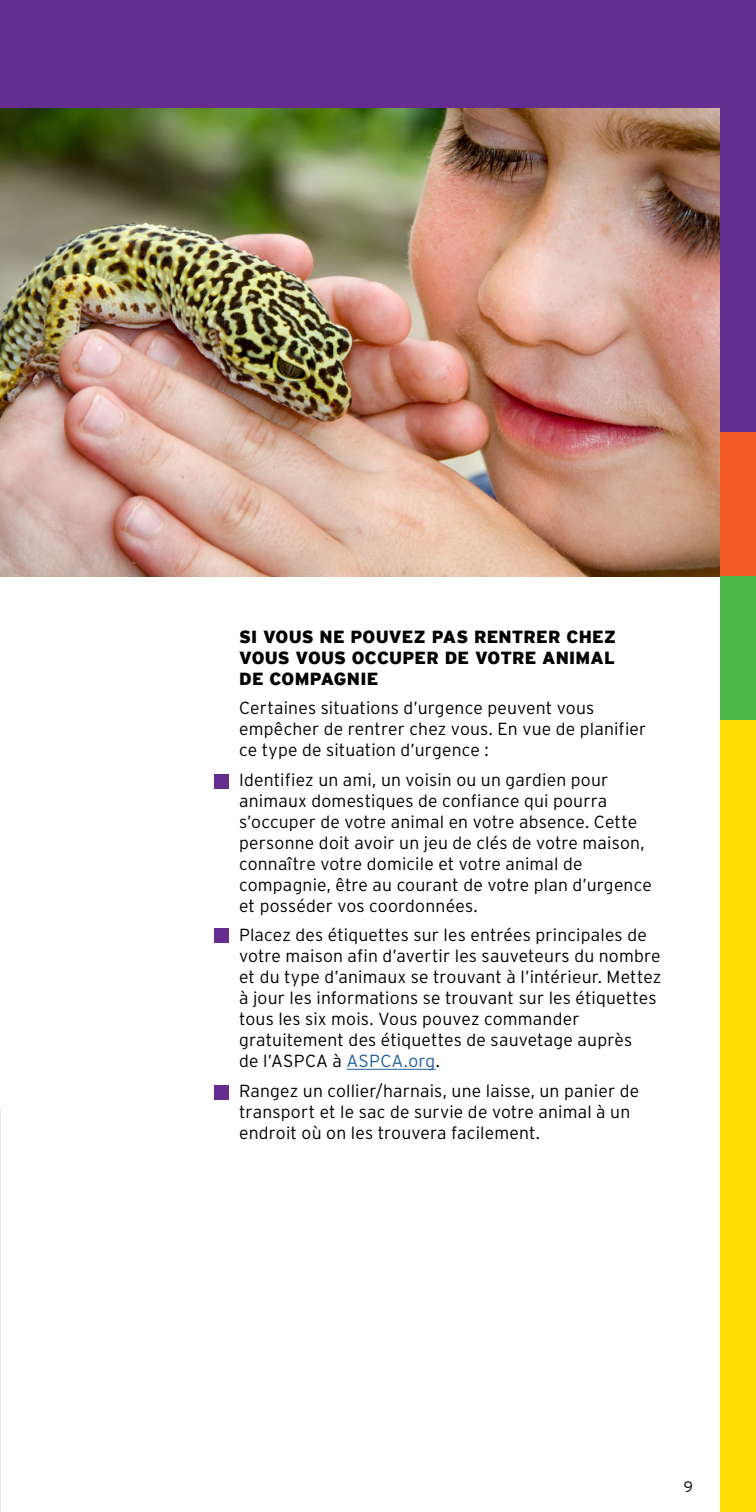
<style>
.page{position:relative;width:756px;height:1512px;background:#fff}
.page>*{position:absolute;margin:0;border:0;box-sizing:border-box;transform-origin:0 0}
.t1{font:300 17.6px/20.8px "Interstate";letter-spacing:.01em;color:#000}
.t2{font:900 17.6px/20.8px "Interstate";letter-spacing:.01em;color:#000;text-align:justify}
.t3{font:300 15px "Interstate";color:#000}
.s1{color:#215e9e}
</style>
<div class="page">
<img style="left:0;top:1108px;width:1px;height:404px">
<img style="left:0;top:108px;width:720px;height:468px">
<hr style="left:347px;top:1069px;width:89px;height:1px;background:#215e9e">
<div style="left:214px;top:775px;width:14px;height:14px;background:#662d91"></div>
<div style="left:214px;top:1085px;width:14px;height:14px;background:#662d91"></div>
<div style="left:214px;top:928px;width:14px;height:15px;background:#662d91"></div>
<div style="left:720px;top:0;width:36px;height:384px;background:#662d91"></div>
<div style="left:0;top:0;width:756px;height:108px;background:#662d91"></div>
<div style="left:720px;top:687px;width:36px;height:825px;background:#fd0"></div>
<div style="left:720px;top:288px;width:36px;height:144px;background:#662d91"></div>
<div style="left:720px;top:576px;width:36px;height:144px;background:#50b848"></div>
<div style="left:720px;top:432px;width:36px;height:144px;background:#f15a22"></div>
<p class="t2" style="left:239px;top:626px;width:379px">SI VOUS NE POUVEZ PAS RENTRER CHEZ VOUS VOUS OCCUPER DE VOTRE ANIMAL DE COMPAGNIE</p>
<p class="t1" style="left:239px;top:698px;width:409px">Certaines situations d’urgence peuvent vous empêcher de rentrer chez vous. En vue de planifier ce type de situation d’urgence :</p>
<p class="t1" style="left:239px;top:769px;width:414px">Identifiez un ami, un voisin ou un gardien pour animaux domestiques de confiance qui pourra s’occuper de votre animal en votre absence. Cette personne doit avoir un jeu de clés de votre maison, connaître votre domicile et votre animal de compagnie, être au courant de votre plan d’urgence et posséder vos coordonnées.</p>
<p class="t1" style="left:239px;top:925px;width:424px">Placez des étiquettes sur les entrées principales de votre maison afin d’avertir les sauveteurs du nombre et du type d’animaux se trouvant à l’intérieur. Mettez à jour les informations se trouvant sur les étiquettes tous les six mois. Vous pouvez commander gratuitement des étiquettes de sauvetage auprès<br>de l’ASPCA à <span class="s1">ASPCA.org</span>.</p>
<p class="t1" style="left:239px;top:1080px;width:402px">Rangez un collier/harnais, une laisse, un panier de transport et le sac de survie de votre animal à un endroit où on les trouvera facilement.</p>
<p class="t3" style="left:684px;top:1478px;width:11px">9</p>
</div>
